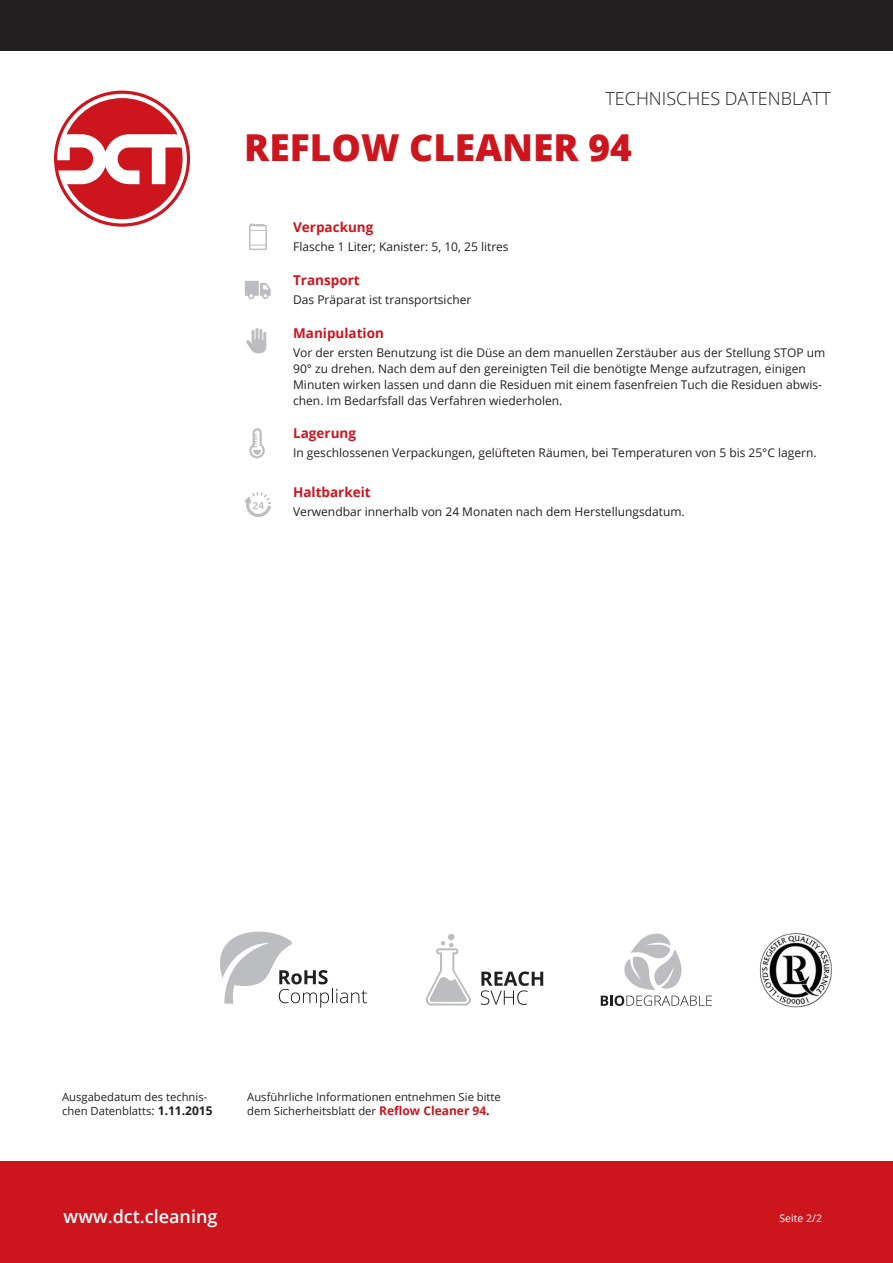
<style>
.page{position:relative;width:893px;height:1263px;background:#fff}
.page>*{position:absolute;margin:0;border:0;box-sizing:border-box;transform-origin:0 0}
.t1{font:800 37.2px "Open Sans";color:#cd151d}
.t2{font:300 18px "Open Sans";color:#231f20}
.t3{font:600 18px "Open Sans";color:#fff}
.t4{font:700 13.5px "Open Sans";color:#cd151d}
.t5{font:12px/15.8px "Open Sans";color:#231f20}
.t6{font:11.25px/14.4px "Open Sans";color:#231f20}
.t7{font:10.5px "Open Sans";color:#fff}
.s1{font-size:12px}
.s2{font-weight:700;font-size:12px}
.s3{font-weight:700;font-size:12px;color:#cd151d}
</style>
<div class="page">
<div style="left:0;top:1162px;width:893px;height:101px;background:#cd151d"></div>
<div style="left:0;top:0;width:893px;height:50px;background:#231f20"></div>
<svg style="left:249px;top:428px;width:16px;height:30px"></svg>
<svg style="left:246px;top:328px;width:20px;height:25px"></svg>
<svg style="left:245px;top:281px;width:26px;height:18px"></svg>
<svg style="left:244px;top:492px;width:27px;height:25px"></svg>
<svg style="left:249px;top:223px;width:18px;height:27px"></svg>
<svg style="left:54px;top:91px;width:136px;height:136px"></svg>
<svg style="left:220px;top:932px;width:147px;height:76px"></svg>
<svg style="left:481px;top:971px;width:62px;height:34px"></svg>
<svg style="left:426px;top:934px;width:45px;height:71px"></svg>
<svg style="left:601px;top:933px;width:111px;height:73px"></svg>
<img style="left:759px;top:933px;width:73px;height:75px">
<h2 class="t2" style="left:605px;top:86px;width:227px">TECHNISCHES DATENBLATT</h2>
<h1 class="t1" style="left:244px;top:119px;width:389px">REFLOW CLEANER 94</h1>
<p class="t4" style="left:293px;top:217px;width:82px">Verpackung</p>
<p class="t5" style="left:293px;top:238px;width:217px">Flasche 1 Liter; Kanister: 5, 10, 25 litres</p>
<p class="t4" style="left:293px;top:270px;width:68px">Transport</p>
<p class="t4" style="left:293px;top:324px;width:92px">Manipulation</p>
<p class="t5" style="left:293px;top:292px;width:180px">Das Präparat ist transportsicher</p>
<p class="t5" style="left:293px;top:345px;width:534px">Vor der ersten Benutzung ist die Düse an dem manuellen Zerstäuber aus der Stellung STOP um 90° zu drehen. Nach dem auf den gereinigten Teil die benötigte Menge aufzutragen, einigen Minuten wirken lassen und dann die Residuen mit einem fasenfreien Tuch die Residuen abwis&shy;chen. Im Bedarfsfall das Verfahren wiederholen.</p>
<p class="t4" style="left:293px;top:423px;width:64px">Lagerung</p>
<p class="t5" style="left:293px;top:444px;width:525px">In geschlossenen Verpackungen, gelüfteten Räumen, bei Temperaturen von 5 bis 25°C lagern.</p>
<p class="t4" style="left:293px;top:482px;width:79px">Haltbarkeit</p>
<p class="t5" style="left:293px;top:503px;width:393px">Verwendbar innerhalb von 24 Monaten nach dem Herstellungsdatum.</p>
<p class="t6" style="left:62px;top:1089px;width:152px">Ausgabedatum des technis&shy;chen Datenblatts<span class="s1">:</span> <span class="s2">1.11.2015</span></p>
<p class="t6" style="left:247px;top:1089px;width:255px">Ausführliche Informationen entnehmen Sie bitte dem Sicherheitsblatt der <span class="s3">Reflow Cleaner 94</span><span class="s2">.</span></p>
<h2 class="t3" style="left:64px;top:1204px;width:155px">www.dct.cleaning</h2>
<p class="t7" style="left:779px;top:1210px;width:44px">Seite 2/2</p>
</div>
